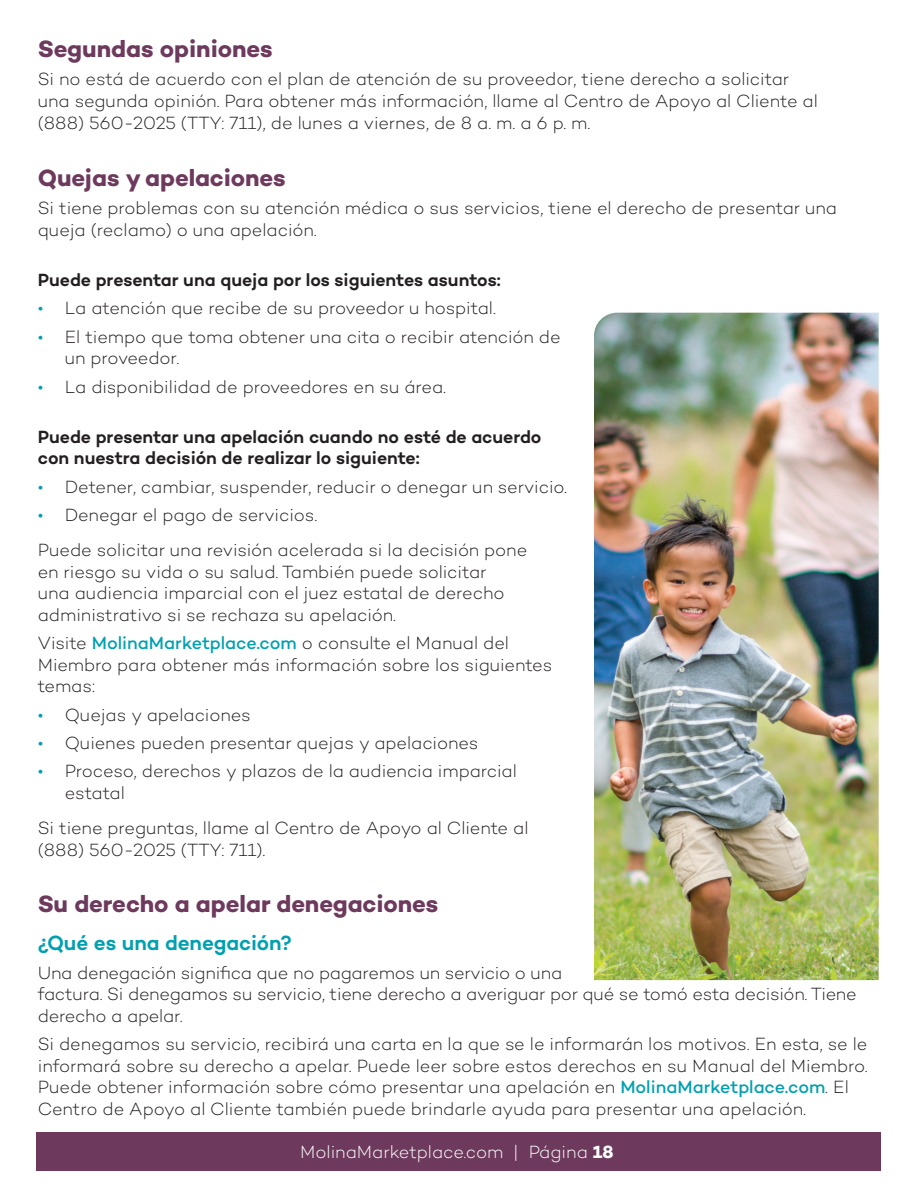
<style>
.page{position:relative;width:918px;height:1188px;background:#fff}
.page>*{position:absolute;margin:0;border:0;box-sizing:border-box;transform-origin:0 0}
.t1{font:700 24px "Campton";letter-spacing:-.005em;color:#6d3a5d}
.t2{font:600 21px "Campton";letter-spacing:-.005em;color:#00a0b0}
.t3{font:300 18px/21.6px "Campton";letter-spacing:-.01em;color:#231f20}
.t4{font:600 18px/21.6px "Campton";letter-spacing:-.005em;color:#231f20}
.t5{font:300 18px "Campton";color:#fff}
.s1{color:#00a0b0}
.s2{font-weight:500;color:#00a0b0}
.s3{font-weight:700}
</style>
<div class="page">
<div style="left:37px;top:1132px;width:844px;height:39px;background:#6d3a5d"></div>
<img style="left:594px;top:313px;width:285px;height:667px">
<h2 class="t1" style="left:38px;top:34px;width:236px">Segundas opiniones</h2>
<p class="t3" style="left:38px;top:68px;width:782px">Si no está de acuerdo con el plan de atención de su proveedor, tiene derecho a solicitar una segunda opinión. Para obtener más información, llame al Centro de Apoyo al Cliente al (888) 560-2025 (TTY: 711), de lunes a viernes, de 8 a. m. a 6 p. m.</p>
<h2 class="t1" style="left:38px;top:163px;width:249px">Quejas y apelaciones</h2>
<p class="t3" style="left:38px;top:197px;width:801px">Si tiene problemas con su atención médica o sus servicios, tiene el derecho de presentar una queja (reclamo) o una apelación.</p>
<h3 class="t4" style="left:38px;top:269px;width:464px">Puede presentar una queja por los siguientes asuntos:</h3>
<p class="t3" style="left:38px;top:297px;width:460px"><span class="s1">•</span> La atención que recibe de su proveedor u hospital.</p>
<p class="t3" style="left:65px;top:326px;width:497px;text-indent:-27px"><span class="s1">•</span> El tiempo que toma obtener una cita o recibir atención de un proveedor.</p>
<p class="t3" style="left:38px;top:375px;width:410px"><span class="s1">•</span> La disponibilidad de proveedores en su área.</p>
<h3 class="t4" style="left:38px;top:425px;width:505px">Puede presentar una apelación cuando no esté de acuerdo con nuestra decisión de realizar lo siguiente:</h3>
<p class="t3" style="left:38px;top:475px;width:531px"><span class="s1">•</span> Detener, cambiar, suspender, reducir o denegar un servicio.</p>
<p class="t3" style="left:38px;top:504px;width:281px"><span class="s1">•</span> Denegar el pago de servicios.</p>
<p class="t3" style="left:38px;top:539px;width:491px">Puede solicitar una revisión acelerada si la decisión pone en riesgo su vida o su salud. También puede solicitar<br>una audiencia imparcial con el juez estatal de derecho administrativo si se rechaza su apelación.</p>
<p class="t3" style="left:38px;top:632px;width:516px">Visite <span class="s2">MolinaMarketplace.com</span> o consulte el Manual del<br>Miembro para obtener más información sobre los siguientes temas:</p>
<p class="t3" style="left:38px;top:704px;width:215px"><span class="s1">•</span> Quejas y apelaciones</p>
<p class="t3" style="left:38px;top:732px;width:442px"><span class="s1">•</span> Quienes pueden presentar quejas y apelaciones</p>
<p class="t3" style="left:65px;top:760px;width:454px;text-indent:-27px"><span class="s1">•</span> Proceso, derechos y plazos de la audiencia imparcial estatal</p>
<p class="t3" style="left:38px;top:817px;width:492px">Si tiene preguntas, llame al Centro de Apoyo al Cliente al (888) 560-2025 (TTY: 711).</p>
<h2 class="t1" style="left:38px;top:888px;width:402px">Su derecho a apelar denegaciones</h2>
<h3 class="t2" style="left:38px;top:930px;width:256px">¿Qué es una denegación?</h3>
<p class="t3" style="left:38px;top:961px;width:821px">Una denegación significa que no pagaremos un servicio o una<br>factura. Si denegamos su servicio, tiene derecho a averiguar por qué se tomó esta decisión. Tiene derecho a apelar.</p>
<p class="t3" style="left:38px;top:1033px;width:831px">Si denegamos su servicio, recibirá una carta en la que se le informarán los motivos. En esta, se le informará sobre su derecho a apelar. Puede leer sobre estos derechos en su Manual del Miembro.<br>Puede obtener información sobre cómo presentar una apelación en <span class="s2">MolinaMarketplace.com</span>. El Centro de Apoyo al Cliente también puede brindarle ayuda para presentar una apelación.</p>
<p class="t5" style="left:300px;top:1141px;width:315px">MolinaMarketplace.com | Página <span class="s3">18</span></p>
</div>
